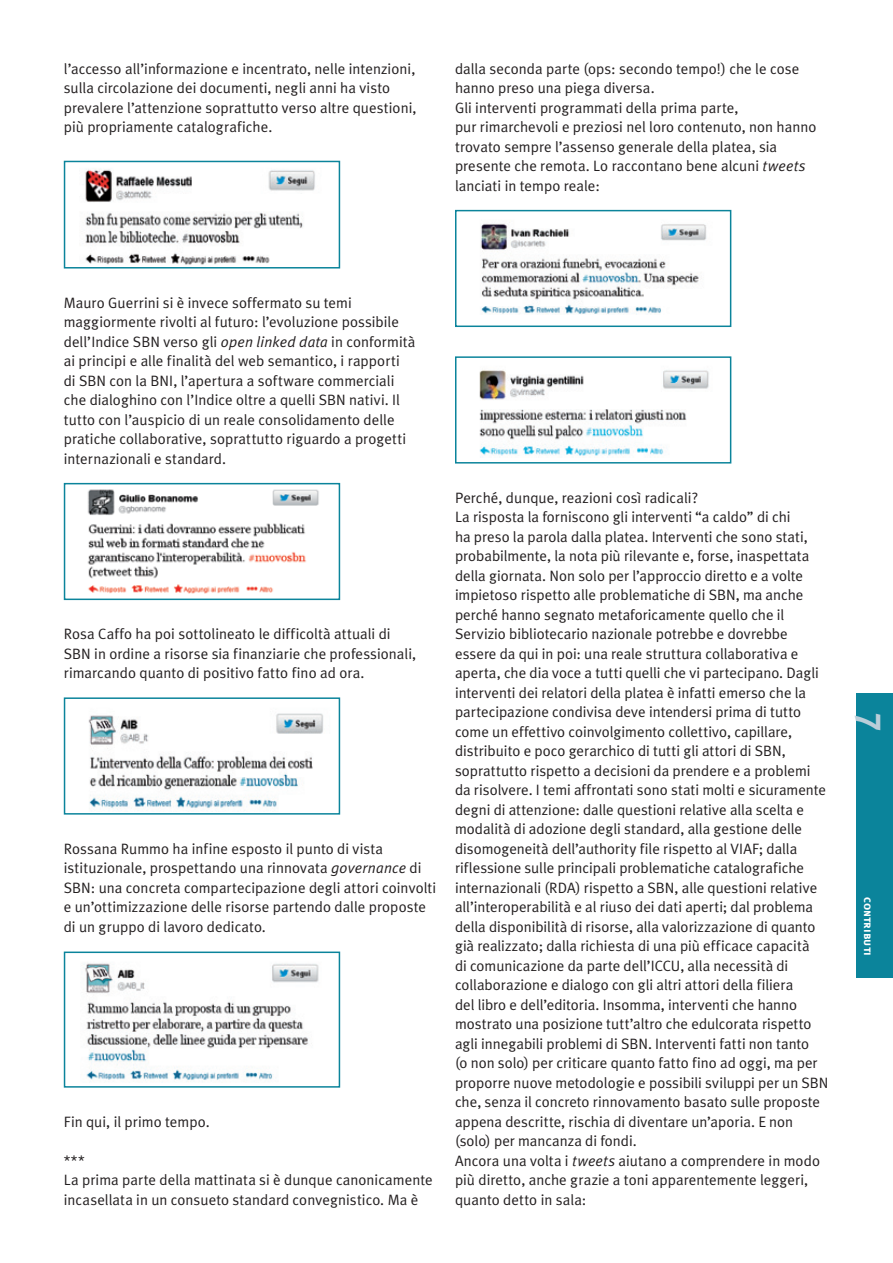
<style>
.page{position:relative;width:893px;height:1263px;background:#fff}
.page>*{position:absolute;margin:0;border:0;box-sizing:border-box;transform-origin:0 0}
.t1{font:36px "Meta Plus Bold Caps";color:#baced9}
.t2{font:15px/19.5px "Meta Plus Normal";color:#231f20}
.t3{font:12px "Meta Plus Bold Caps";color:#fff}
.s1{font-style:italic}
</style>
<div class="page">
<div style="left:856px;top:693px;width:37px;height:285px;background:#0b849b"></div>
<img style="left:83px;top:169px;width:232px;height:96px">
<div style="left:64px;top:161px;width:276px;height:107px;border:2px solid #0b849b"></div>
<img style="left:87px;top:489px;width:232px;height:105px">
<div style="left:64px;top:483px;width:276px;height:117px;border:2px solid #0b849b"></div>
<img style="left:88px;top:713px;width:235px;height:98px">
<div style="left:64px;top:697px;width:276px;height:117px;border:2px solid #0b849b"></div>
<img style="left:84px;top:963px;width:235px;height:120px">
<div style="left:64px;top:951px;width:276px;height:137px;border:2px solid #0b849b"></div>
<img style="left:480px;top:223px;width:227px;height:92px">
<div style="left:455px;top:210px;width:276px;height:117px;border:2px solid #0b849b"></div>
<img style="left:479px;top:370px;width:230px;height:87px">
<div style="left:455px;top:356px;width:276px;height:108px;border:2px solid #0b849b"></div>
<p class="t2" style="left:64px;top:58px;width:354px">l’accesso all’informazione e incentrato, nelle intenzioni, sulla circolazione dei documenti, negli anni ha visto prevalere l’attenzione soprattutto verso altre questioni, più propriamente catalografiche.</p>
<p class="t2" style="left:455px;top:58px;width:346px">dalla seconda parte (ops: secondo tempo!) che le cose hanno preso una piega diversa.</p>
<p class="t2" style="left:455px;top:97px;width:285px">Gli interventi programmati della prima parte,</p>
<p class="t2" style="left:455px;top:117px;width:363px">pur rimarchevoli e preziosi nel loro contenuto, non hanno trovato sempre l’assenso generale della platea, sia presente che remota. Lo raccontano bene alcuni <span class="s1">tweets </span>lanciati in tempo reale:</p>
<p class="t2" style="left:64px;top:292px;width:353px">Mauro Guerrini si è invece soffermato su temi maggiormente rivolti al futuro: l’evoluzione possibile dell’Indice SBN verso gli <span class="s1">open linked data</span> in conformità ai principi e alle finalità del web semantico, i rapporti<br>di SBN con la BNI, l’apertura a software commerciali che dialoghino con l’Indice oltre a quelli SBN nativi. Il tutto con l’auspicio di un reale consolidamento delle pratiche collaborative, soprattutto riguardo a progetti internazionali e standard.</p>
<p class="t2" style="left:64px;top:624px;width:354px">Rosa Caffo ha poi sottolineato le difficoltà attuali di<br>SBN in ordine a risorse sia finanziarie che professionali, rimarcando quanto di positivo fatto fino ad ora.</p>
<p class="t2" style="left:64px;top:838px;width:374px">Rossana Rummo ha infine esposto il punto di vista istituzionale, prospettando una rinnovata <span class="s1">governance</span> di SBN: una concreta compartecipazione degli attori coinvolti e un’ottimizzazione delle risorse partendo dalle proposte di un gruppo di lavoro dedicato.</p>
<p class="t2" style="left:64px;top:1111px;width:147px">Fin qui, il primo tempo.</p>
<p class="t2" style="left:64px;top:1150px;width:23px">***</p>
<p class="t2" style="left:64px;top:1170px;width:371px">La prima parte della mattinata si è dunque canonicamente incasellata in un consueto standard convegnistico. Ma è</p>
<p class="t2" style="left:455px;top:487px;width:245px">Perché, dunque, reazioni così radicali?</p>
<p class="t2" style="left:455px;top:507px;width:375px">La risposta la forniscono gli interventi “a caldo” di chi<br>ha preso la parola dalla platea. Interventi che sono stati, probabilmente, la nota più rilevante e, forse, inaspettata della giornata. Non solo per l’approccio diretto e a volte impietoso rispetto alle problematiche di SBN, ma anche perché hanno segnato metaforicamente quello che il Servizio bibliotecario nazionale potrebbe e dovrebbe essere da qui in poi: una reale struttura collaborativa e aperta, che dia voce a tutti quelli che vi partecipano. Dagli interventi dei relatori della platea è infatti emerso che la partecipazione condivisa deve intendersi prima di tutto come un effettivo coinvolgimento collettivo, capillare, distribuito e poco gerarchico di tutti gli attori di SBN, soprattutto rispetto a decisioni da prendere e a problemi da risolvere. I temi affrontati sono stati molti e sicuramente degni di attenzione: dalle questioni relative alla scelta e modalità di adozione degli standard, alla gestione delle disomogeneità dell’authority file rispetto al VIAF; dalla riflessione sulle principali problematiche catalografiche internazionali (RDA) rispetto a SBN, alle questioni relative all’interoperabilità e al riuso dei dati aperti; dal problema della disponibilità di risorse, alla valorizzazione di quanto già realizzato; dalla richiesta di una più efficace capacità<br>di comunicazione da parte dell’ICCU, alla necessità di collaborazione e dialogo con gli altri attori della filiera<br>del libro e dell’editoria. Insomma, interventi che hanno mostrato una posizione tutt’altro che edulcorata rispetto agli innegabili problemi di SBN. Interventi fatti non tanto<br>(o non solo) per criticare quanto fatto fino ad oggi, ma per proporre nuove metodologie e possibili sviluppi per un SBN che, senza il concreto rinnovamento basato sulle proposte appena descritte, rischia di diventare un’aporia. E non (solo) per mancanza di fondi.</p>
<p class="t2" style="left:455px;top:1150px;width:367px">Ancora una volta i <span class="s1">tweets</span> aiutano a comprendere in modo più diretto, anche grazie a toni apparentemente leggeri, quanto detto in sala:</p>
<h1 class="t1" style="left:890px;top:712px;width:21px;rotate:90deg">7</h1>
<p class="t3" style="left:875px;top:897px;width:60px;rotate:90deg">contributi</p>
</div>
